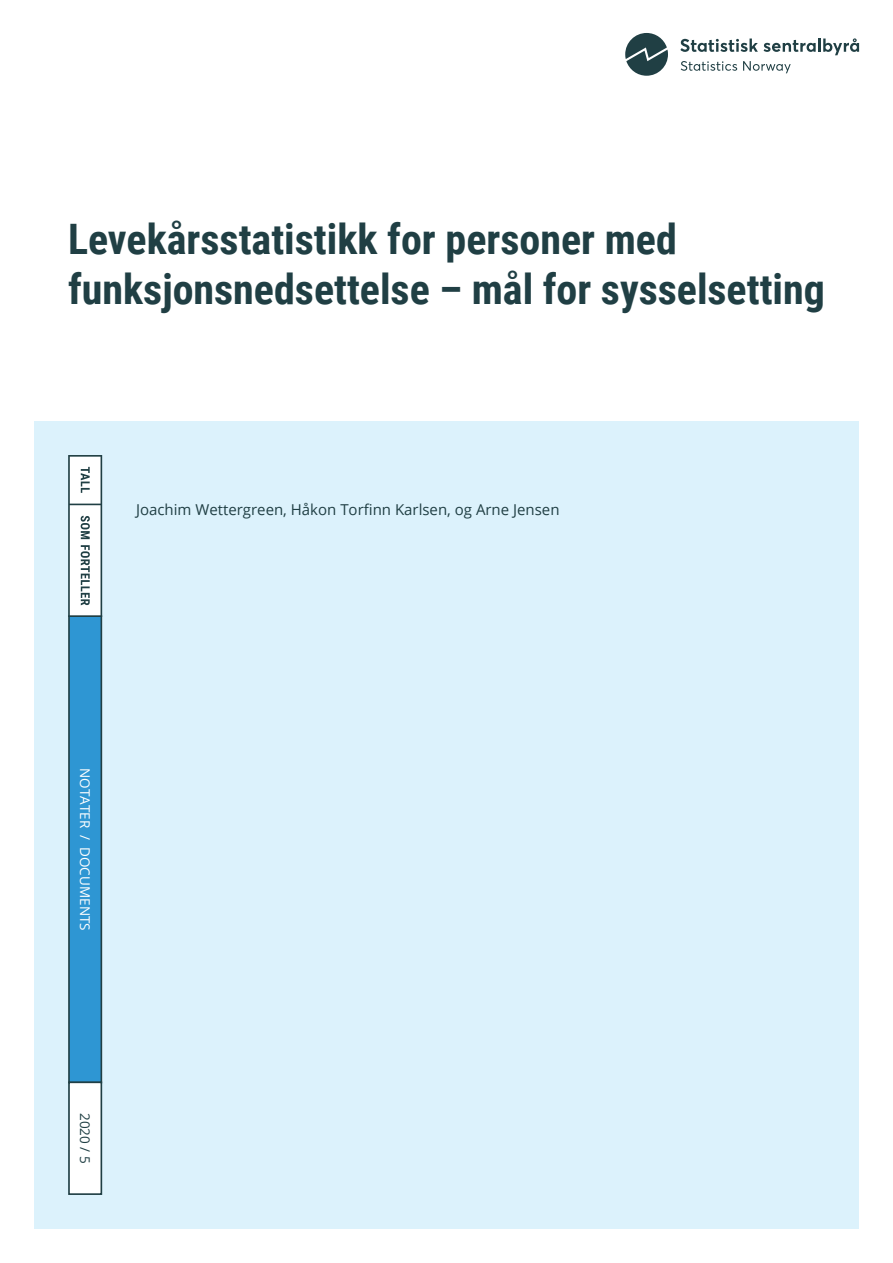
<style>
.page{position:relative;width:893px;height:1263px;background:#fff}
.page>*{position:absolute;margin:0;border:0;box-sizing:border-box;transform-origin:0 0}
.Lang_tittel_28_pt{font:700 42px/50.4px "Roboto Condensed";color:#203f44}
.Forfatter_e{font:15px "Open Sans";color:#203f44}
.t1{font:13.5px "Open Sans";color:#fff}
.t2{font:13.5px "Open Sans";color:#203f44}
</style>
<div class="page">
<div style="left:34px;top:421px;width:825px;height:808px;background:#dcf2fc"></div>
<svg style="left:680px;top:39px;width:78px;height:13px"></svg>
<svg style="left:764px;top:38px;width:95px;height:17px"></svg>
<svg style="left:681px;top:61px;width:56px;height:10px"></svg>
<svg style="left:743px;top:61px;width:48px;height:12px"></svg>
<svg style="left:625px;top:33px;width:43px;height:43px"></svg>
<div style="left:68px;top:615px;width:34px;height:468px;background:#2e96d3;border:2px solid #203f44"></div>
<div style="left:68px;top:1081px;width:34px;height:114px;background:#fff;border:2px solid #203f44"></div>
<svg style="left:68px;top:455px;width:34px;height:162px;background:#d1d7d8"></svg>
<p class="Lang_tittel_28_pt" style="left:68px;top:212px;width:758px">Levekårsstatistikk for personer med funksjonsnedsettelse – mål for sysselsetting</p>
<p class="Forfatter_e" style="left:136px;top:499px;width:425px">Joachim Wettergreen, Håkon Torfinn Karlsen, og Arne Jensen</p>
<p class="t1" style="left:94px;top:768px;width:164px;rotate:90deg">NOTATER / DOCUMENTS</p>
<p class="t2" style="left:94px;top:1113px;width:52px;rotate:90deg">2020 / 5</p>
</div>
